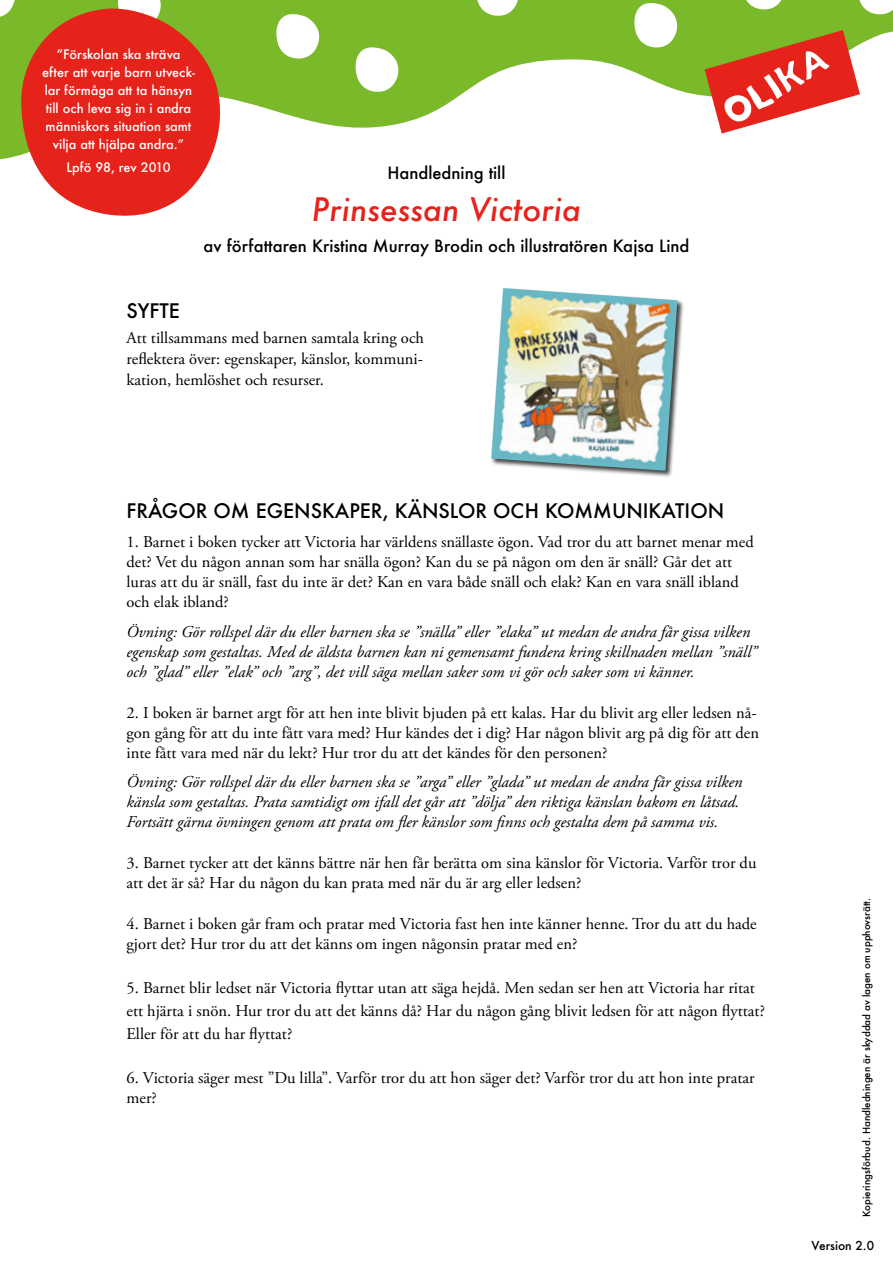
<style>
.page{position:relative;width:893px;height:1263px;background:#fff}
.page>*{position:absolute;margin:0;border:0;box-sizing:border-box;transform-origin:0 0}
.rubrik{font:italic 500 31.5px "Futura";color:#e5231b}
.rubrik-2{font:500 19.5px "Futura";color:#000}
.rubrik-3{font:16.5px/20.2px "Adobe Garamond Pro";color:#000}
.rubrik-4{font:italic 16.5px/20.2px "Adobe Garamond Pro";color:#000}
.brödtext{font:16.5px/21px "Adobe Garamond Pro";color:#000}
.brödtext-2{font:500 16.5px "Futura";color:#000}
.prick{font:500 12.75px/18px "Futura";color:#fff;text-align:center}
.t1{font:500 12px "Futura";color:#000}
.t2{font:500 9.75px "Futura";color:#000}
</style>
<div class="page">
<svg style="left:0;top:0;width:893px;height:160px;fill:#7ab929"></svg>
<svg style="left:21px;top:0;width:211px;height:216px;background:#d8573b"></svg>
<div style="left:490px;top:288px;width:195px;height:190px;background:#000;opacity:.75"></div>
<img style="left:491px;top:288px;width:186px;height:183px">
<svg style="left:705px;top:30px;width:155px;height:104px"></svg>
<p class="prick" style="left:42px;top:46px;width:154px">“Förskolan ska sträva efter att varje barn utveck&shy;lar förmåga att ta hänsyn till och leva sig in i andra människors situation samt vilja att hjälpa andra.”</p>
<p class="prick" style="left:67px;top:158px;width:106px">Lpfö 98, rev 2010</p>
<p class="brödtext-2" style="left:387px;top:161px;width:120px">Handledning till</p>
<p class="rubrik" style="left:312px;top:188px;width:271px">Prinsessan Victoria</p>
<p class="brödtext-2" style="left:203px;top:235px;width:488px">av författaren Kristina Murray Brodin och illustratören Kajsa Lind</p>
<p class="rubrik-2" style="left:126px;top:297px;width:55px">SYFTE</p>
<p class="brödtext" style="left:126px;top:328px;width:299px;text-align:justify">Att tillsammans med barnen samtala kring och reflektera över: egenskaper, känslor, kommuni&shy;kation, hemlöshet och resurser.</p>
<p class="rubrik-2" style="left:126px;top:497px;width:599px">FRÅGOR OM EGENSKAPER, KÄNSLOR OCH KOMMUNIKATION</p>
<p class="rubrik-3" style="left:126px;top:532px;width:629px">1. Barnet i boken tycker att Victoria har världens snällaste ögon. Vad tror du att barnet menar med det? Vet du någon annan som har snälla ögon? Kan du se på någon om den är snäll? Går det att luras att du är snäll, fast du inte är det? Kan en vara både snäll och elak? Kan en vara snäll ibland och elak ibland?</p>
<p class="rubrik-4" style="left:126px;top:622px;width:632px">Övning: Gör rollspel där du eller barnen ska se ”snälla” eller ”elaka” ut medan de andra får gissa vilken egenskap som gestaltas. Med de äldsta barnen kan ni gemensamt fundera kring skillnaden mellan ”snäll” och ”glad” eller ”elak” och ”arg”, det vill säga mellan saker som vi gör och saker som vi känner.</p>
<p class="rubrik-3" style="left:126px;top:703px;width:634px">2. I boken är barnet argt för att hen inte blivit bjuden på ett kalas. Har du blivit arg eller ledsen nå&shy;gon gång för att du inte fått vara med? Hur kändes det i dig? Har någon blivit arg på dig för att den inte fått vara med när du lekt? Hur tror du att det kändes för den personen?</p>
<p class="rubrik-4" style="left:126px;top:772px;width:617px">Övning: Gör rollspel där du eller barnen ska se ”arga” eller ”glada” ut medan de andra får gissa vilken känsla som gestaltas. Prata samtidigt om ifall det går att ”dölja” den riktiga känslan bakom en låtsad.<br>Fortsätt gärna övningen genom att prata om fler känslor som finns och gestalta dem på samma vis.</p>
<p class="rubrik-3" style="left:126px;top:853px;width:631px">3. Barnet tycker att det känns bättre när hen får berätta om sina känslor för Victoria. Varför tror du att det är så? Har du någon du kan prata med när du är arg eller ledsen?</p>
<p class="rubrik-3" style="left:126px;top:914px;width:632px">4. Barnet i boken går fram och pratar med Victoria fast hen inte känner henne. Tror du att du hade gjort det? Hur tror du att det känns om ingen någonsin pratar med en?</p>
<p class="rubrik-3" style="left:126px;top:976px;width:640px;line-height:23.4px">5. Barnet blir ledset när Victoria flyttar utan att säga hejdå. Men sedan ser hen att Victoria har ritat ett hjärta i snön. Hur tror du att det känns då? Har du någon gång blivit ledsen för att någon flyttat?<br>Eller för att du har flyttat?</p>
<p class="brödtext" style="left:126px;top:1068px;width:630px;line-height:20.2px">6. Victoria säger mest ”Du lilla”. Varför tror du att hon säger det? Varför tror du att hon inte pratar mer?</p>
<p class="t2" style="left:860px;top:1217px;width:321px;rotate:-90deg">Kopieringsförbud. Handledningen är skyddad av lagen om upphovsrätt.</p>
<p class="t1" style="left:812px;top:1237px;width:64px">Version 2.0</p>
</div>
